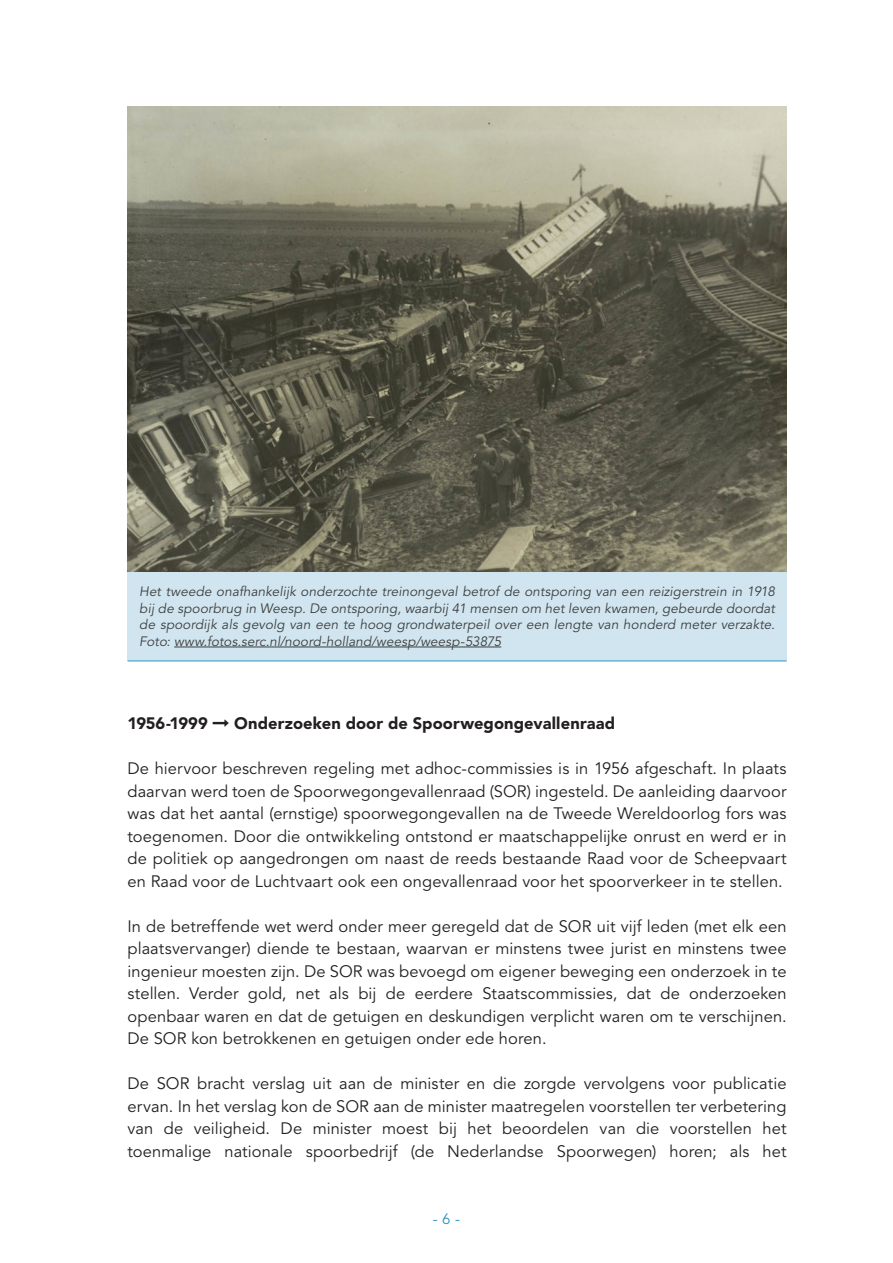
<style>
.page{position:relative;width:893px;height:1263px;background:#fff}
.page>*{position:absolute;margin:0;border:0;box-sizing:border-box;transform-origin:0 0}
.Alex___Plat{font:16.5px/22.5px "Avenir LT Std";letter-spacing:.01em;color:#231f20;text-align:justify}
.Alex___Inhoud_vet{font:900 16.5px "Avenir LT Std";letter-spacing:.005em;color:#231f20}
.t1{font:15px "Avenir LT Std";color:#2f97b9}
.Alex___Plat-2{font:italic 13.5px/16.5px "Avenir LT Std";letter-spacing:.005em;color:#3e3e3f;text-align:justify}
</style>
<div class="page">
<div style="left:128px;top:548px;width:659px;height:113px;background:#d0e5ef"></div>
<hr style="left:128px;top:660px;width:659px;height:1px;background:#2f97b9">
<img style="left:128px;top:106px;width:659px;height:466px">
<hr style="left:174px;top:647px;width:327px;height:1px;background:#3e3e3f">
<p class="Alex___Plat-2" style="left:139px;top:584px;width:637px">Het tweede onafhankelijk onderzochte treinongeval betrof de ontsporing van een reizigerstrein in 1918 bij de spoorbrug in Weesp. De ontsporing, waarbij 41 mensen om het leven kwamen, gebeurde doordat de spoordijk als gevolg van een te hoog grondwaterpeil over een lengte van honderd meter verzakte.<br>Foto: www.fotos.serc.nl/noord-holland/weesp/weesp-53875</p>
<p class="Alex___Inhoud_vet" style="left:128px;top:713px;width:82px">1956-1999</p>
<p class="Alex___Inhoud_vet" style="left:234px;top:713px;width:383px">Onderzoeken door de Spoorwegongevallenraad</p>
<p class="Alex___Plat" style="left:128px;top:758px;width:661px">De hiervoor beschreven regeling met adhoc-commissies is in 1956 afgeschaft. In plaats daarvan werd toen de Spoorwegongevallenraad (SOR) ingesteld. De aanleiding daarvoor was dat het aantal (ernstige) spoorwegongevallen na de Tweede Wereldoorlog fors was toegenomen. Door die ontwikkeling ontstond er maatschappelijke onrust en werd er in de politiek op aangedrongen om naast de reeds bestaande Raad voor de Scheepvaart en Raad voor de Luchtvaart ook een ongevallenraad voor het spoorverkeer in te stellen.</p>
<p class="Alex___Plat" style="left:128px;top:915px;width:661px">In de betreffende wet werd onder meer geregeld dat de SOR uit vijf leden (met elk een plaatsvervanger) diende te bestaan, waarvan er minstens twee jurist en minstens twee ingenieur moesten zijn. De SOR was bevoegd om eigener beweging een onderzoek in te stellen. Verder gold, net als bij de eerdere Staatscommissies, dat de onderzoeken openbaar waren en dat de getuigen en deskundigen verplicht waren om te verschijnen.<br>De SOR kon betrokkenen en getuigen onder ede horen.</p>
<p class="Alex___Plat" style="left:128px;top:1073px;width:661px">De SOR bracht verslag uit aan de minister en die zorgde vervolgens voor publicatie ervan. In het verslag kon de SOR aan de minister maatregelen voorstellen ter verbetering van de veiligheid. De minister moest bij het beoordelen van die voorstellen het toenmalige nationale spoorbedrijf (de Nederlandse Spoorwegen) horen; als het</p>
<p class="t1" style="left:433px;top:1210px;width:29px">- 6 -</p>
</div>
